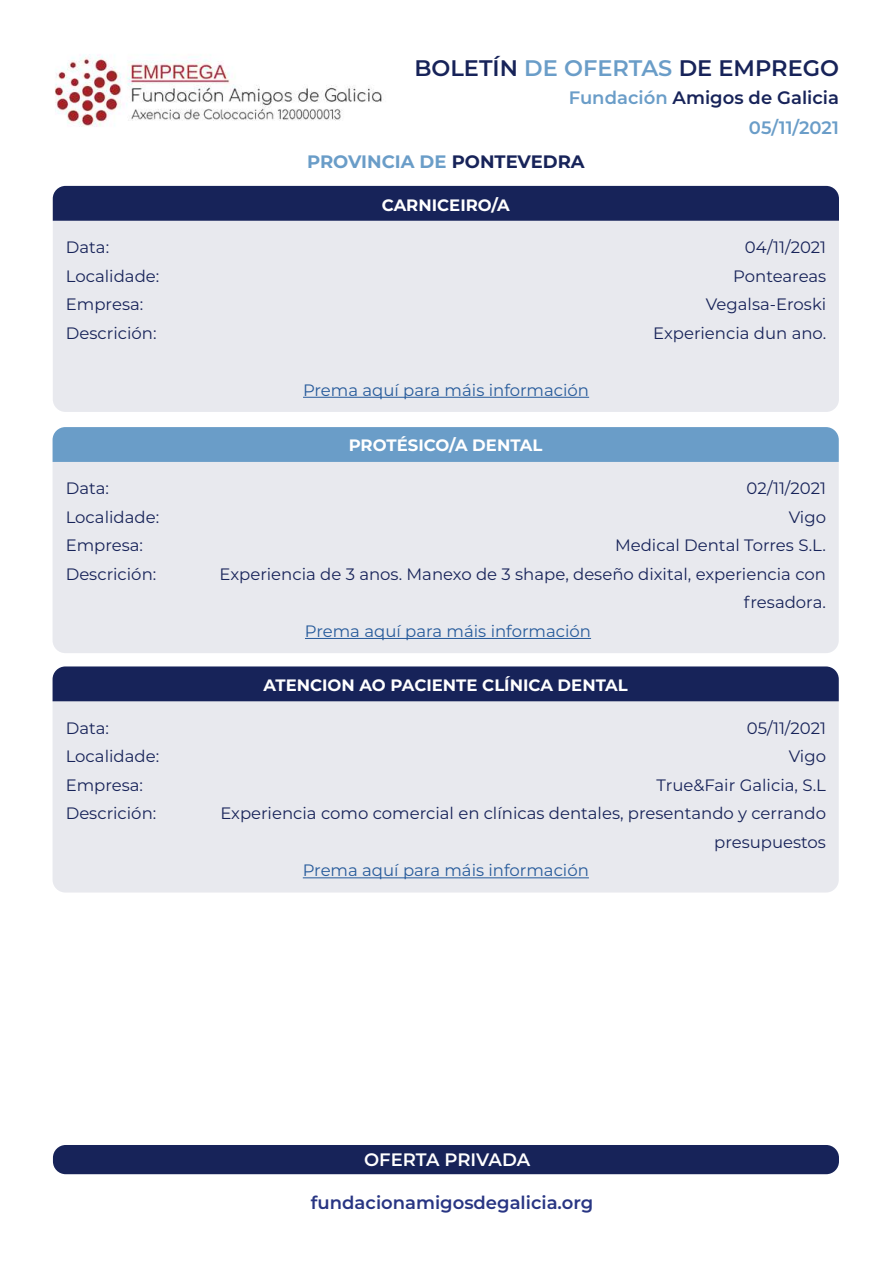
<style>
.page{position:relative;width:893px;height:1263px;background:#fff}
.page>*{position:absolute;margin:0;border:0;box-sizing:border-box;transform-origin:0 0}
.t1{font:600 22.5px "Montserrat";color:#172359}
.t2{font:600 18px "Montserrat";color:#283583}
.t3{font:600 18px "Montserrat";color:#172359}
.t4{font:700 18px "Montserrat";color:#6a9dc8}
.t5{font:600 18px "Montserrat";letter-spacing:-.005em;color:#fff}
.t6{font:600 18px "Montserrat";color:#6a9dc8}
.t7{font:16.5px/28.5px "Montserrat";color:#172359;text-align:right}
.t8{font:16.5px "Montserrat";color:#275b9b}
.t9{font:700 16.5px "Montserrat";color:#fff}
.s1{color:#6a9dc8}
.s2{color:#172359}
</style>
<div class="page">
<img style="left:55px;top:54px;width:327px;height:73px">
<div style="left:53px;top:1145px;width:786px;height:29px;background:#172359;border-radius:13px"></div>
<div style="left:53px;top:221px;width:786px;height:191px;background:#e8e9ee"></div>
<div style="left:53px;top:701px;width:786px;height:191px;background:#e8e9ee"></div>
<div style="left:53px;top:462px;width:786px;height:191px;background:#e8e9ee"></div>
<div style="left:53px;top:186px;width:786px;height:35px;background:#172359"></div>
<div style="left:53px;top:666px;width:786px;height:35px;background:#172359"></div>
<div style="left:53px;top:427px;width:786px;height:35px;background:#6a9dc8"></div>
<hr style="left:303px;top:397px;width:286px;height:1px;background:#275b9b">
<hr style="left:303px;top:877px;width:286px;height:1px;background:#275b9b">
<hr style="left:305px;top:638px;width:286px;height:1px;background:#275b9b">
<h1 class="t1" style="left:414px;top:52px;width:426px">BOLETÍN <span class="s1">DE OFERTAS</span> DE EMPREGO</h1>
<p class="t3" style="left:569px;top:85px;width:272px"><span class="s1">Fundación</span> Amigos de Galicia</p>
<p class="t4" style="left:307px;top:148px;width:279px">PROVINCIA DE <span class="s2">PONTEVEDRA</span></p>
<p class="t9" style="left:382px;top:193px;width:130px">CARNICEIRO/A</p>
<p class="t6" style="left:749px;top:115px;width:92px">05/11/2021</p>
<p class="t7" style="left:66px;top:232px;width:45px">Data:</p>
<p class="t7" style="left:745px;top:232px;width:83px">04/11/2021</p>
<p class="t7" style="left:66px;top:261px;width:95px">Localidade:</p>
<p class="t7" style="left:733px;top:261px;width:94px">Ponteareas</p>
<p class="t7" style="left:66px;top:289px;width:79px">Empresa:</p>
<p class="t7" style="left:706px;top:289px;width:122px">Vegalsa-Eroski</p>
<p class="t7" style="left:66px;top:318px;width:92px">Descrición:</p>
<p class="t7" style="left:653px;top:318px;width:174px">Experiencia dun ano.</p>
<p class="t8" style="left:303px;top:378px;width:288px">Prema aquí para máis información</p>
<p class="t9" style="left:349px;top:433px;width:195px">PROTÉSICO/A DENTAL</p>
<p class="t7" style="left:66px;top:474px;width:45px">Data:</p>
<p class="t7" style="left:747px;top:474px;width:81px">02/11/2021</p>
<p class="t7" style="left:66px;top:502px;width:95px">Localidade:</p>
<p class="t7" style="left:789px;top:502px;width:39px">Vigo</p>
<p class="t7" style="left:66px;top:531px;width:79px">Empresa:</p>
<p class="t7" style="left:615px;top:531px;width:212px">Medical Dental Torres S.L.</p>
<p class="t7" style="left:66px;top:559px;width:92px">Descrición:</p>
<p class="t7" style="left:220px;top:559px;width:608px">Experiencia de 3 anos. Manexo de 3 shape, deseño dixital, experiencia con fresadora.</p>
<p class="t8" style="left:305px;top:620px;width:288px">Prema aquí para máis información</p>
<p class="t9" style="left:263px;top:673px;width:366px">ATENCION AO PACIENTE CLÍNICA DENTAL</p>
<p class="t7" style="left:66px;top:713px;width:45px">Data:</p>
<p class="t7" style="left:747px;top:713px;width:81px">05/11/2021</p>
<p class="t7" style="left:66px;top:741px;width:95px">Localidade:</p>
<p class="t7" style="left:789px;top:741px;width:39px">Vigo</p>
<p class="t7" style="left:66px;top:770px;width:79px">Empresa:</p>
<p class="t7" style="left:656px;top:770px;width:171px">True&amp;Fair Galicia, S.L</p>
<p class="t7" style="left:66px;top:798px;width:92px">Descrición:</p>
<p class="t7" style="left:220px;top:798px;width:607px">Experiencia como comercial en clínicas dentales, presentando y cerrando presupuestos</p>
<p class="t8" style="left:303px;top:859px;width:288px">Prema aquí para máis información</p>
<p class="t5" style="left:364px;top:1147px;width:168px">OFERTA PRIVADA</p>
<p class="t2" style="left:311px;top:1190px;width:284px">fundacionamigosdegalicia.org</p>
</div>
